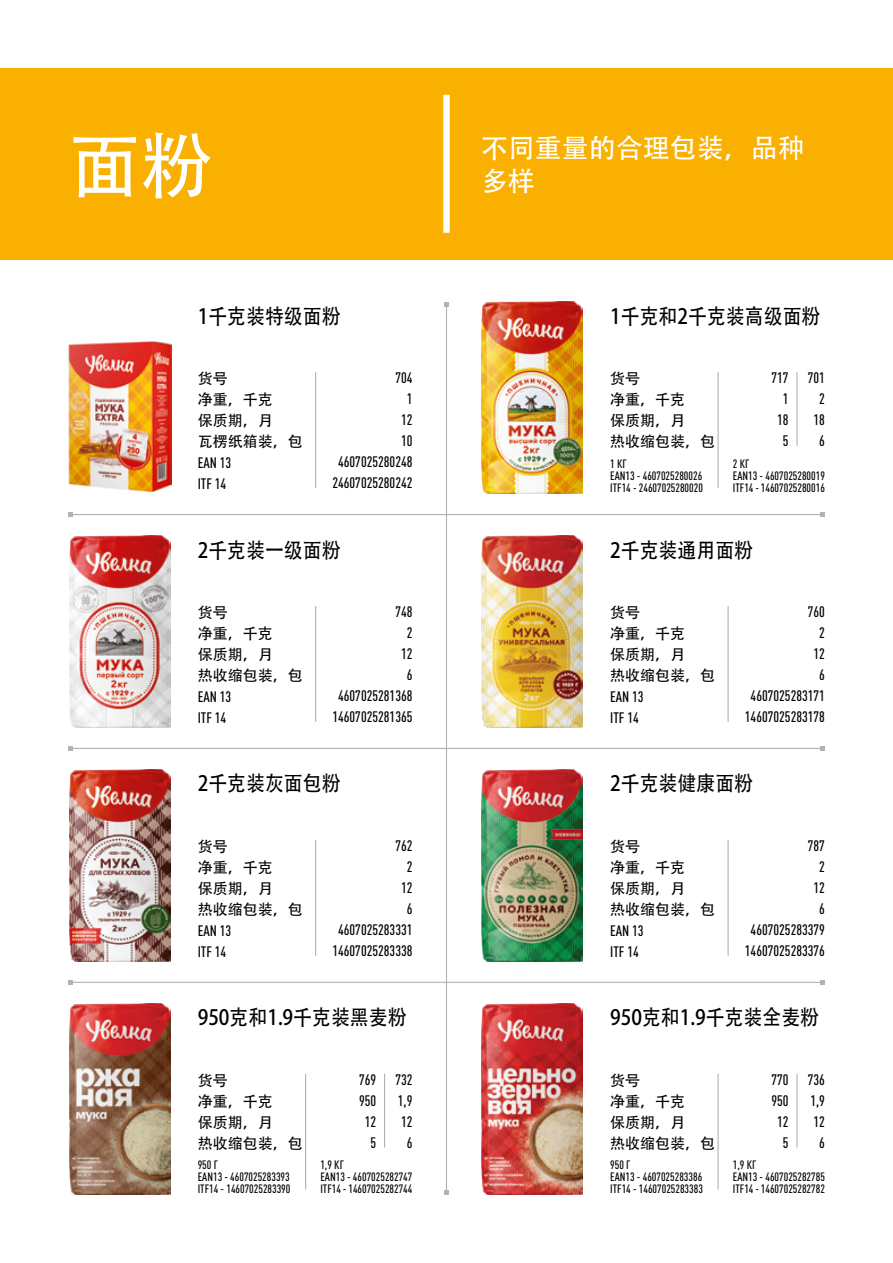
<style>
.page{position:relative;width:893px;height:1263px;background:#fff}
.page>*{position:absolute;margin:0;border:0;box-sizing:border-box;transform-origin:0 0}
.t1{font:72px "Adobe Heiti Std";color:#fff}
.t2{font:27px/32.4px "Adobe Heiti Std";color:#fff}
.t3{font:21px "Adobe Heiti Std";color:#000;scale:.9 1}
.t4{font:500 condensed 15px/21px "DIN Pro";color:#000;text-align:right}
.t5{font:15px/21px "Adobe Heiti Std";color:#000}
.t6{font:500 condensed 12px/12px "DIN Pro";color:#000}
</style>
<div class="page">
<img style="left:68px;top:341px;width:103px;height:150px">
<hr style="left:315px;top:372px;width:1px;height:116px;background:#b1b2b3">
<img style="left:482px;top:536px;width:101px;height:191px">
<hr style="left:727px;top:606px;width:2px;height:116px;background:#b1b2b3">
<img style="left:481px;top:770px;width:102px;height:191px">
<hr style="left:727px;top:840px;width:2px;height:116px;background:#b1b2b3">
<img style="left:69px;top:536px;width:101px;height:191px">
<hr style="left:315px;top:606px;width:1px;height:116px;background:#b1b2b3">
<img style="left:69px;top:770px;width:101px;height:191px">
<hr style="left:315px;top:840px;width:1px;height:116px;background:#b1b2b3">
<img style="left:482px;top:302px;width:101px;height:191px">
<hr style="left:717px;top:372px;width:2px;height:116px;background:#b1b2b3">
<hr style="left:796px;top:372px;width:2px;height:74px;background:#b1b2b3">
<img style="left:69px;top:1003px;width:101px;height:192px">
<hr style="left:305px;top:1074px;width:1px;height:115px;background:#b1b2b3">
<hr style="left:384px;top:1074px;width:1px;height:73px;background:#b1b2b3">
<img style="left:482px;top:1003px;width:101px;height:192px">
<hr style="left:717px;top:1074px;width:2px;height:115px;background:#b1b2b3">
<hr style="left:796px;top:1074px;width:2px;height:73px;background:#b1b2b3">
<div style="left:0;top:68px;width:893px;height:191px;background:#f9b000"></div>
<div style="left:443px;top:95px;width:6px;height:138px;background:#fff"></div>
<hr style="left:446px;top:304px;width:1px;height:889px;background:#b1b2b3">
<svg style="left:444px;top:1190px;width:5px;height:5px"></svg>
<svg style="left:444px;top:302px;width:5px;height:4px"></svg>
<hr style="left:70px;top:514px;width:753px;height:1px;background:#b1b2b3">
<svg style="left:68px;top:512px;width:5px;height:5px"></svg>
<svg style="left:820px;top:512px;width:5px;height:5px"></svg>
<hr style="left:70px;top:748px;width:753px;height:1px;background:#b1b2b3">
<svg style="left:68px;top:746px;width:5px;height:5px"></svg>
<svg style="left:820px;top:746px;width:5px;height:5px"></svg>
<hr style="left:70px;top:982px;width:753px;height:1px;background:#b1b2b3">
<svg style="left:68px;top:980px;width:5px;height:4px"></svg>
<svg style="left:820px;top:980px;width:5px;height:4px"></svg>
<h1 class="t1" style="left:68px;top:123px;width:145px">面粉</h1>
<h2 class="t2" style="left:481px;top:133px;width:325px">不同重量的合理包装，品种多样</h2>
<h3 class="t3" style="left:198px;top:303px;width:160px">1千克装特级面粉</h3>
<p class="t5" style="left:198px;top:369px;width:106px">货号<br>净重，千克<br>保质期，月<br>瓦楞纸箱装，包</p>
<p class="t4" style="left:198px;top:451px;width:35px;text-align:left">EAN 13<br>ITF 14</p>
<p class="t4" style="left:332px;top:366px;width:82px">704<br>1<br>12<br>10<br>4607025280248<br>24607025280242</p>
<h3 class="t3" style="left:198px;top:537px;width:160px">2千克装一级面粉</h3>
<p class="t5" style="left:198px;top:602px;width:106px">货号<br>净重，千克<br>保质期，月<br>热收缩包装，包</p>
<p class="t4" style="left:198px;top:685px;width:35px;text-align:left">EAN 13<br>ITF 14</p>
<p class="t4" style="left:332px;top:600px;width:82px">748<br>2<br>12<br>6<br>4607025281368<br>14607025281365</p>
<h3 class="t3" style="left:198px;top:771px;width:160px">2千克装灰面包粉</h3>
<p class="t5" style="left:198px;top:836px;width:106px">货号<br>净重，千克<br>保质期，月<br>热收缩包装，包</p>
<p class="t4" style="left:198px;top:919px;width:35px;text-align:left">EAN 13<br>ITF 14</p>
<p class="t4" style="left:332px;top:833px;width:82px">762<br>2<br>12<br>6<br>4607025283331<br>14607025283338</p>
<h3 class="t3" style="left:198px;top:1005px;width:234px">950克和1.9千克装黑麦粉</h3>
<p class="t5" style="left:198px;top:1070px;width:106px">货号<br>净重，千克<br>保质期，月<br>热收缩包装，包</p>
<p class="t4" style="left:395px;top:1067px;width:19px">732<br>1,9<br>12<br>6</p>
<p class="t6" style="left:198px;top:1158px;width:94px">950 Г<br>EAN13 - 4607025283393<br>ITF14 - 14607025283390</p>
<p class="t6" style="left:320px;top:1158px;width:94px">1,9 КГ<br>EAN13 - 4607025282747<br>ITF14 - 14607025282744</p>
<p class="t4" style="left:359px;top:1067px;width:19px">769<br>950<br>12<br>5</p>
<h3 class="t3" style="left:610px;top:303px;width:235px">1千克和2千克装高级面粉</h3>
<p class="t5" style="left:610px;top:369px;width:106px">货号<br>净重，千克<br>保质期，月<br>热收缩包装，包</p>
<p class="t4" style="left:808px;top:366px;width:19px">701<br>2<br>18<br>6</p>
<p class="t6" style="left:610px;top:456px;width:94px">1 КГ<br>EAN13 - 4607025280026<br>ITF14 - 24607025280020</p>
<p class="t6" style="left:733px;top:456px;width:94px">2 КГ<br>EAN13 - 4607025280019<br>ITF14 - 14607025280016</p>
<p class="t4" style="left:771px;top:366px;width:19px">717<br>1<br>18<br>5</p>
<h3 class="t3" style="left:610px;top:537px;width:160px">2千克装通用面粉</h3>
<p class="t5" style="left:610px;top:602px;width:106px">货号<br>净重，千克<br>保质期，月<br>热收缩包装，包</p>
<p class="t4" style="left:610px;top:685px;width:35px;text-align:left">EAN 13<br>ITF 14</p>
<p class="t4" style="left:745px;top:600px;width:82px">760<br>2<br>12<br>6<br>4607025283171<br>14607025283178</p>
<h3 class="t3" style="left:610px;top:771px;width:160px">2千克装健康面粉</h3>
<p class="t5" style="left:610px;top:836px;width:106px">货号<br>净重，千克<br>保质期，月<br>热收缩包装，包</p>
<p class="t4" style="left:610px;top:919px;width:35px;text-align:left">EAN 13<br>ITF 14</p>
<p class="t4" style="left:745px;top:833px;width:82px">787<br>2<br>12<br>6<br>4607025283379<br>14607025283376</p>
<h3 class="t3" style="left:610px;top:1005px;width:234px">950克和1.9千克装全麦粉</h3>
<p class="t5" style="left:610px;top:1070px;width:106px">货号<br>净重，千克<br>保质期，月<br>热收缩包装，包</p>
<p class="t4" style="left:808px;top:1067px;width:19px">736<br>1,9<br>12<br>6</p>
<p class="t6" style="left:610px;top:1158px;width:94px">950 Г<br>EAN13 - 4607025283386<br>ITF14 - 14607025283383</p>
<p class="t6" style="left:733px;top:1158px;width:94px">1,9 КГ<br>EAN13 - 4607025282785<br>ITF14 - 14607025282782</p>
<p class="t4" style="left:771px;top:1067px;width:19px">770<br>950<br>12<br>5</p>
</div>
